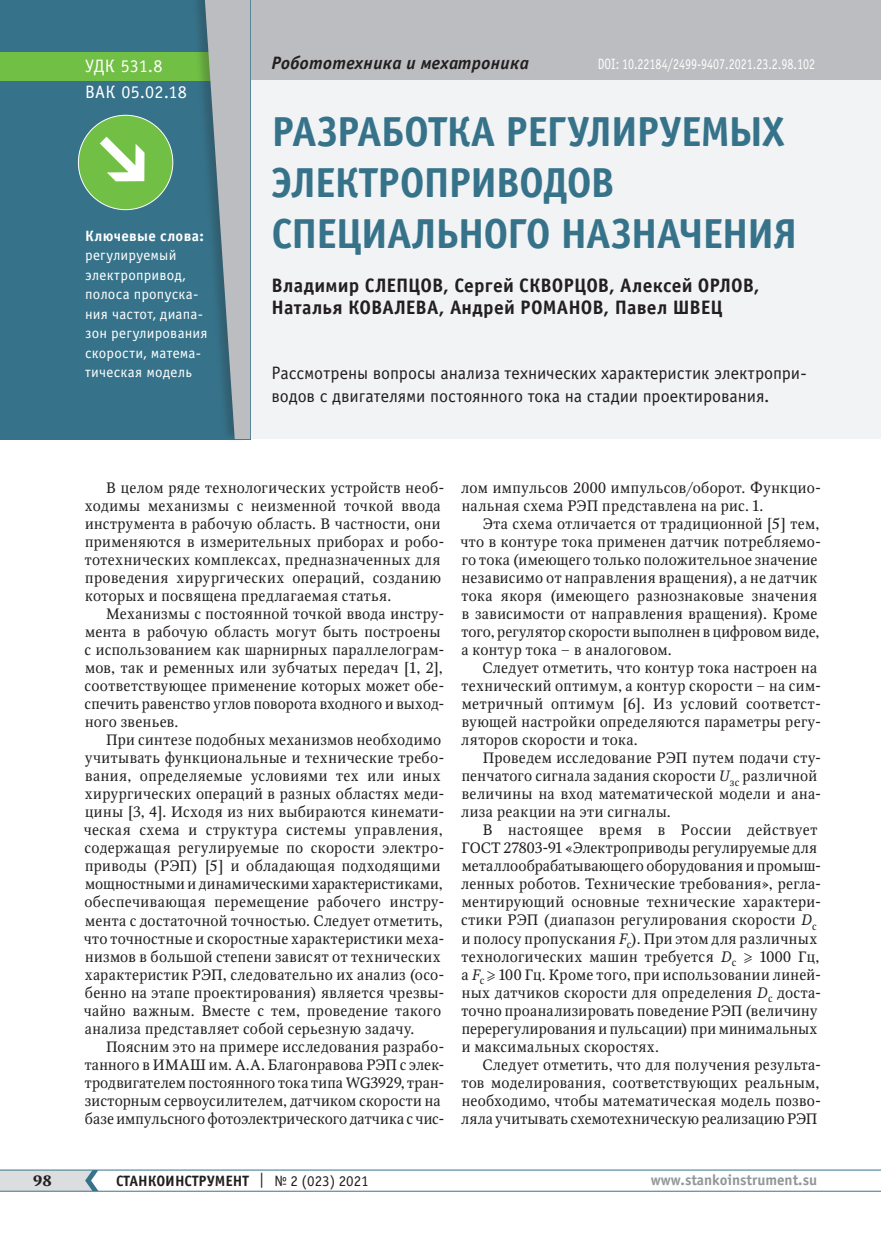
<style>
.page{position:relative;width:881px;height:1234px;background:#fff}
.page>*{position:absolute;margin:0;border:0;box-sizing:border-box;transform-origin:0 0}
.t1{font:700 42px/51px "Officina Sans C";letter-spacing:-.03em;color:#36738a}
.t2{font:700 19.5px/22.5px "Officina Sans C";letter-spacing:.01em;color:#231f20}
.t3{font:18px/22.5px "Officina Sans C";letter-spacing:-.005em;color:#231f20}
.t4{font:italic 700 18px "Officina Sans C";letter-spacing:.015em;color:#231f20}
.t5{font:18px "Officina Sans C";letter-spacing:.015em;color:#fff}
.t6{font:15px/18px "Octava";letter-spacing:.025em;color:#231f20}
.t7{font:15px/19.5px "Officina Sans C";letter-spacing:.015em;color:#fff}
.t8{font:15px "Officina Sans C";letter-spacing:.015em;color:#fff;scale:.8 1}
.t9{font:700 15px "Officina Sans C";color:#231f20}
.t10{font:700 15px "Officina Sans C";color:#939598}
.t11{font:700 15px "Officina Sans C";letter-spacing:.02em;color:#fff}
.t12{font:700 15px "Octava";color:#231f20}
.s1{font-style:italic}
.s2{font-weight:400}
</style>
<div class="page">
<hr style="left:0;top:1190px;width:880px;height:1px;background:#36738a">
<hr style="left:0;top:1169px;width:880px;height:1px;background:#36738a">
<svg style="left:0;top:1169px;width:98px;height:21px"></svg>
<div style="left:0;top:0;width:880px;height:81px;background:#bcbdc0"></div>
<div style="left:214px;top:81px;width:666px;height:358px;background:#f2f3f4"></div>
<div style="left:0;top:0;width:250px;height:439px;background:#36738a"></div>
<svg style="left:77px;top:114px;width:97px;height:97px"></svg>
<div style="left:0;top:52px;width:222px;height:29px;background:#71bf44"></div>
<div style="left:190px;top:0;width:60px;height:443px;background:#231f20;opacity:.25"></div>
<svg style="left:205px;top:0;width:45px;height:439px"></svg>
<p class="t4" style="left:271px;top:53px;width:259px">Робототехника и мехатроника</p>
<p class="t5" style="left:85px;top:56px;width:79px">УДК 531.8</p>
<p class="t8" style="left:597px;top:56px;width:273px">DOI: 10.22184/2499-9407.2021.23.2.98.102</p>
<p class="t5" style="left:85px;top:82px;width:103px">ВАК 05.02.18</p>
<p class="t11" style="left:85px;top:227px;width:120px">Ключевые слова:</p>
<p class="t7" style="left:85px;top:246px;width:124px">регулируемый электропривод, полоса пропуска&shy;ния частот, диапа&shy;зон регулирования скорости, матема&shy;тическая модель</p>
<h1 class="t1" style="left:271px;top:107px;width:527px">РАЗРАБОТКА РЕГУЛИРУЕМЫХ<br>ЭЛЕКТРОПРИВОДОВ<br>СПЕЦИАЛЬНОГО НАЗНАЧЕНИЯ</h1>
<h2 class="t2" style="left:271px;top:274px;width:489px">Владимир СЛЕПЦОВ, Сергей СКВОРЦОВ, Алексей ОРЛОВ,<br>Наталья КОВАЛЕВА, Андрей РОМАНОВ, Павел ШВЕЦ</h2>
<p class="t3" style="left:271px;top:362px;width:536px">Рассмотрены вопросы анализа технических характеристик электропри&shy;водов с двигателями постоянного тока на стадии проектирования.</p>
<p class="t6" style="left:85px;top:479px;width:361px;text-indent:21px">В целом ряде технологических устройств необ&shy;ходимы механизмы с неизменной точкой ввода инструмента в рабочую область. В частности, они применяются в измерительных приборах и робо&shy;тотехнических комплексах, предназначенных для проведения хирургических операций, созданию которых и посвящена предлагаемая статья.</p>
<p class="t6" style="left:84px;top:605px;width:361px;text-indent:21px">Механизмы с постоянной точкой ввода инстру&shy;мента в рабочую область могут быть построены с использованием как шарнирных параллелограм&shy;мов, так и ременных или зубчатых передач [1, 2], соответствующее применение которых может обе&shy;спечить равенство углов поворота входного и выход&shy;ного звеньев.</p>
<p class="t6" style="left:84px;top:731px;width:362px;text-indent:22px">При синтезе подобных механизмов необходимо учитывать функциональные и технические требо&shy;вания, определяемые условиями тех или иных хирургических операций в разных областях меди&shy;цины [3, 4]. Исходя из них выбираются кинемати&shy;ческая схема и структура системы управления, содержащая регулируемые по скорости электро&shy;приводы (РЭП) [5] и обладающая подходящими мощностными и динамическими характеристиками, обеспечивающая перемещение рабочего инстру&shy;мента с достаточной точностью. Следует отметить, что точностные и скоростные характеристики меха&shy;низмов в большой степени зависят от технических характеристик РЭП, следовательно их анализ (осо&shy;бенно на этапе проектирования) является чрезвы&shy;чайно важным. Вместе с тем, проведение такого анализа представляет собой серьезную задачу.</p>
<p class="t6" style="left:85px;top:1037px;width:361px;text-indent:21px">Поясним это на примере исследования разрабо&shy;танного в ИМАШ им. А.А. Благонравова РЭП с элек&shy;тродвигателем постоянного тока типа WG3929, тран&shy;зисторным сервоусилителем, датчиком скорости на базе импульсного фотоэлектрического датчика с чис-</p>
<p class="t6" style="left:461px;top:479px;width:361px">лом импульсов 2000 импульсов/оборот. Функцио&shy;нальная схема РЭП представлена на рис. 1.</p>
<p class="t6" style="left:460px;top:515px;width:362px;text-indent:23px">Эта схема отличается от традиционной [5] тем, что в контуре тока применен датчик потребляемо&shy;го тока (имеющего только положительное значение независимо от направления вращения), а не датчик тока якоря (имеющего разнознаковые значения в зависимости от направления вращения). Кроме того, регулятор скорости выполнен в цифровом виде, а контур тока – в аналоговом.</p>
<p class="t6" style="left:461px;top:659px;width:361px;text-indent:21px">Следует отметить, что контур тока настроен на технический оптимум, а контур скорости – на сим&shy;метричный оптимум [6]. Из условий соответст&shy;вующей настройки определяются параметры регу&shy;ляторов скорости и тока.</p>
<p class="t6" style="left:461px;top:749px;width:361px;text-indent:21px">Проведем исследование РЭП путем подачи сту&shy;пенчатого сигнала задания скорости <span class="s1">U</span><sub>зс</sub> различной величины на вход математической модели и ана&shy;лиза реакции на эти сигналы.</p>
<p class="t6" style="left:461px;top:821px;width:361px;text-indent:21px">В настоящее время в России действует ГОСТ 27803-91 «Электроприводы регулируемые для металлообрабатывающего оборудования и промыш&shy;ленных роботов. Технические требования», регла&shy;ментирующий основные технические характери&shy;стики РЭП (диапазон регулирования скорости <span class="s1">D</span><sub>c </sub>и полосу пропускания <span class="s1">F</span><sub>c</sub>). При этом для различных технологических машин требуется <span class="s1">D</span><sub>c</sub> ≥ 1000 Гц, а <span class="s1">F</span><sub>c</sub> ≥ 100 Гц. Кроме того, при использовании линей&shy;ных датчиков скорости для определения <span class="s1">D</span><sub>c</sub> доста&shy;точно проанализировать поведение РЭП (величину перерегулирования и пульсации) при минимальных и максимальных скоростях.</p>
<p class="t6" style="left:461px;top:1055px;width:361px;text-align:justify;text-indent:21px">Следует отметить, что для получения результа&shy;тов моделирования, соответствующих реальным, необходимо, чтобы математическая модель позво&shy;ляла учитывать схемотехническую реализацию РЭП</p>
<p class="t12" style="left:33px;top:1170px;width:20px">98</p>
<p class="t9" style="left:116px;top:1171px;width:254px">СТАНКОИНСТРУМЕНТ <span class="s2">| № 2 (023) 2021</span></p>
<p class="t10" style="left:650px;top:1171px;width:168px">www.stankoinstrument.su</p>
</div>
